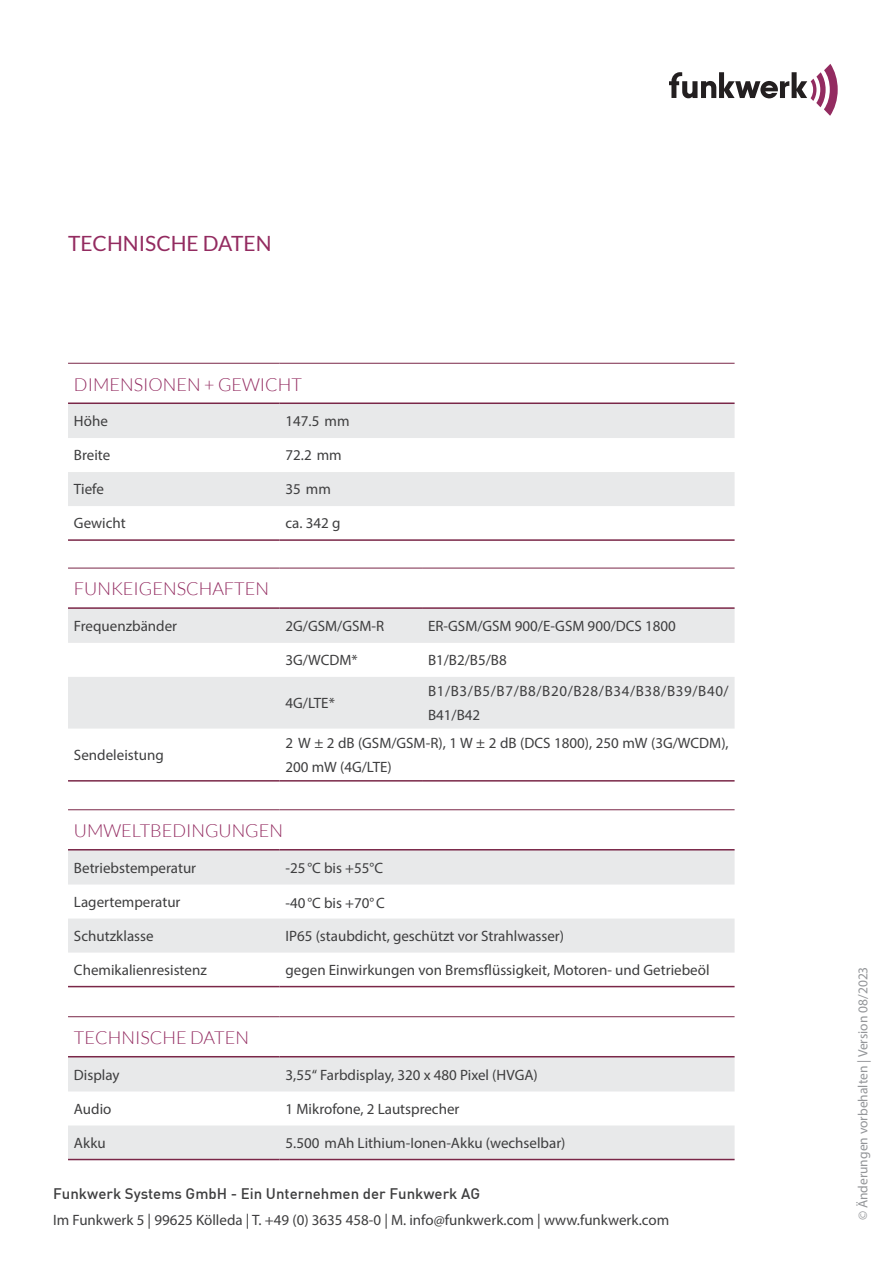
<style>
.page{position:relative;width:893px;height:1263px;background:#fff}
.page>*{position:absolute;margin:0;border:0;box-sizing:border-box;transform-origin:0 0}
.DB_-_h2{font:21px "Lato";color:#932b60}
.DB_-_Headline_Tabelle{font:300 18px "Lato";color:#932b60}
.DB_-_Fließtext{font:15px/24px "Myriad Pro";color:#3e3e3f}
.t1{font:500 15px "DIN";color:#3e3e3f}
.DB_-_Fließtext-2{font:15px/24px "Myriad Pro";letter-spacing:.04em;color:#3e3e3f}
.t2{font:13.5px "Myriad Pro";color:#939598}
</style>
<div class="page">
<svg style="left:669px;top:64px;width:169px;height:52px"></svg>
<svg style="left:68px;top:850px;width:667px;height:102px;fill:#e8e9ea"></svg>
<hr style="left:68px;top:849px;width:212px;height:1px;background:#7a2748">
<hr style="left:280px;top:849px;width:455px;height:1px;background:#7a2748">
<hr style="left:68px;top:809px;width:212px;height:1px;background:#7a2748">
<hr style="left:280px;top:809px;width:455px;height:1px;background:#7a2748">
<hr style="left:68px;top:986px;width:212px;height:1px;background:#7a2748">
<hr style="left:280px;top:986px;width:455px;height:1px;background:#7a2748">
<svg style="left:68px;top:609px;width:667px;height:119px;fill:#e8e9ea"></svg>
<hr style="left:68px;top:607px;width:212px;height:2px;background:#7a2748">
<hr style="left:280px;top:607px;width:142px;height:2px;background:#7a2748">
<hr style="left:422px;top:607px;width:313px;height:2px;background:#7a2748">
<hr style="left:68px;top:568px;width:212px;height:1px;background:#7a2748">
<hr style="left:280px;top:568px;width:142px;height:1px;background:#7a2748">
<hr style="left:422px;top:568px;width:313px;height:1px;background:#7a2748">
<hr style="left:68px;top:780px;width:212px;height:1px;background:#7a2748">
<hr style="left:280px;top:780px;width:142px;height:1px;background:#7a2748">
<hr style="left:422px;top:780px;width:313px;height:1px;background:#7a2748">
<svg style="left:68px;top:404px;width:667px;height:102px;fill:#e8e9ea"></svg>
<hr style="left:68px;top:402px;width:212px;height:2px;background:#7a2748">
<hr style="left:280px;top:402px;width:455px;height:2px;background:#7a2748">
<hr style="left:68px;top:363px;width:212px;height:1px;background:#7a2748">
<hr style="left:280px;top:363px;width:455px;height:1px;background:#7a2748">
<hr style="left:68px;top:539px;width:212px;height:2px;background:#7a2748">
<hr style="left:280px;top:539px;width:455px;height:2px;background:#7a2748">
<svg style="left:68px;top:1057px;width:667px;height:102px;fill:#e8e9ea"></svg>
<hr style="left:68px;top:1056px;width:212px;height:1px;background:#7a2748">
<hr style="left:280px;top:1056px;width:455px;height:1px;background:#7a2748">
<hr style="left:68px;top:1016px;width:212px;height:1px;background:#7a2748">
<hr style="left:280px;top:1016px;width:455px;height:1px;background:#7a2748">
<hr style="left:68px;top:1159px;width:212px;height:1px;background:#7a2748">
<hr style="left:280px;top:1159px;width:455px;height:1px;background:#7a2748">
<p class="DB_-_h2" style="left:68px;top:231px;width:205px">TECHNISCHE DATEN</p>
<p class="DB_-_Headline_Tabelle" style="left:74px;top:374px;width:230px">DIMENSIONEN + GEWICHT</p>
<p class="DB_-_Fließtext" style="left:74px;top:409px;width:35px">Höhe</p>
<p class="DB_-_Fließtext" style="left:286px;top:409px;width:65px">147.5 mm</p>
<p class="DB_-_Fließtext" style="left:74px;top:443px;width:38px">Breite</p>
<p class="DB_-_Fließtext" style="left:286px;top:443px;width:58px">72.2 mm</p>
<p class="DB_-_Fließtext" style="left:74px;top:477px;width:31px">Tiefe</p>
<p class="DB_-_Fließtext" style="left:286px;top:477px;width:47px">35 mm</p>
<p class="DB_-_Fließtext" style="left:74px;top:511px;width:53px">Gewicht</p>
<p class="DB_-_Fließtext" style="left:286px;top:511px;width:56px">ca. 342 g</p>
<p class="DB_-_Headline_Tabelle" style="left:74px;top:579px;width:197px">FUNKEIGENSCHAFTEN</p>
<p class="DB_-_Fließtext" style="left:74px;top:614px;width:105px">Frequenzbänder</p>
<p class="DB_-_Fließtext" style="left:286px;top:614px;width:100px">2G/GSM/GSM-R</p>
<p class="DB_-_Fließtext" style="left:428px;top:614px;width:249px">ER-GSM/GSM 900/E-GSM 900/DCS 1800</p>
<p class="DB_-_Fließtext" style="left:286px;top:648px;width:74px">3G/WCDM*</p>
<p class="DB_-_Fließtext" style="left:428px;top:648px;width:80px">B1/B2/B5/B8</p>
<p class="DB_-_Fließtext" style="left:286px;top:691px;width:51px">4G/LTE*</p>
<p class="DB_-_Fließtext-2" style="left:428px;top:679px;width:302px">B1/B3/B5/B7/B8/B20/B28/B34/B38/B39/B40/<br>B41/B42</p>
<p class="DB_-_Fließtext" style="left:74px;top:743px;width:91px">Sendeleistung</p>
<p class="DB_-_Fließtext" style="left:286px;top:731px;width:445px">2 W ± 2 dB (GSM/GSM-R), 1 W ± 2 dB (DCS 1800), 250 mW (3G/WCDM),<br>200 mW (4G/LTE)</p>
<p class="DB_-_Headline_Tabelle" style="left:74px;top:821px;width:211px">UMWELTBEDINGUNGEN</p>
<p class="DB_-_Fließtext" style="left:74px;top:856px;width:124px">Betriebstemperatur</p>
<p class="DB_-_Fließtext" style="left:286px;top:856px;width:99px">-25°C bis +55°C</p>
<p class="DB_-_Fließtext" style="left:74px;top:890px;width:108px">Lagertemperatur</p>
<p class="DB_-_Fließtext" style="left:286px;top:890px;width:101px">-40°C bis +70°C</p>
<p class="DB_-_Fließtext" style="left:74px;top:924px;width:81px">Schutzklasse</p>
<p class="DB_-_Fließtext" style="left:286px;top:924px;width:280px">IP65 (staubdicht, geschützt vor Strahlwasser)</p>
<p class="DB_-_Fließtext" style="left:74px;top:958px;width:134px">Chemikalienresistenz</p>
<p class="DB_-_Fließtext" style="left:286px;top:958px;width:425px">gegen Einwirkungen von Bremsflüssigkeit, Motoren- und Getriebeöl</p>
<p class="DB_-_Headline_Tabelle" style="left:74px;top:1028px;width:176px">TECHNISCHE DATEN</p>
<p class="DB_-_Fließtext" style="left:74px;top:1062px;width:47px">Display</p>
<p class="DB_-_Fließtext" style="left:286px;top:1063px;width:254px">3,55“ Farbdisplay, 320 x 480 Pixel (HVGA)</p>
<p class="DB_-_Fließtext" style="left:74px;top:1096px;width:39px">Audio</p>
<p class="DB_-_Fließtext" style="left:286px;top:1096px;width:175px">1 Mikrofone, 2 Lautsprecher</p>
<p class="DB_-_Fließtext" style="left:74px;top:1130px;width:33px">Akku</p>
<p class="DB_-_Fließtext" style="left:286px;top:1130px;width:281px">5.500 mAh Lithium-Ionen-Akku (wechselbar)</p>
<p class="t1" style="left:53px;top:1183px;width:428px">Funkwerk Systems GmbH - Ein Unternehmen der Funkwerk AG</p>
<p class="DB_-_Fließtext" style="left:53px;top:1208px;width:618px">Im Funkwerk 5 | 99625 Kölleda | T. +49 (0) 3635 458-0 | M. info@funkwerk.com | www.funkwerk.com</p>
<p class="t2" style="left:854px;top:1220px;width:255px;rotate:-90deg">© Änderungen vorbehalten | Version 08/2023</p>
</div>
